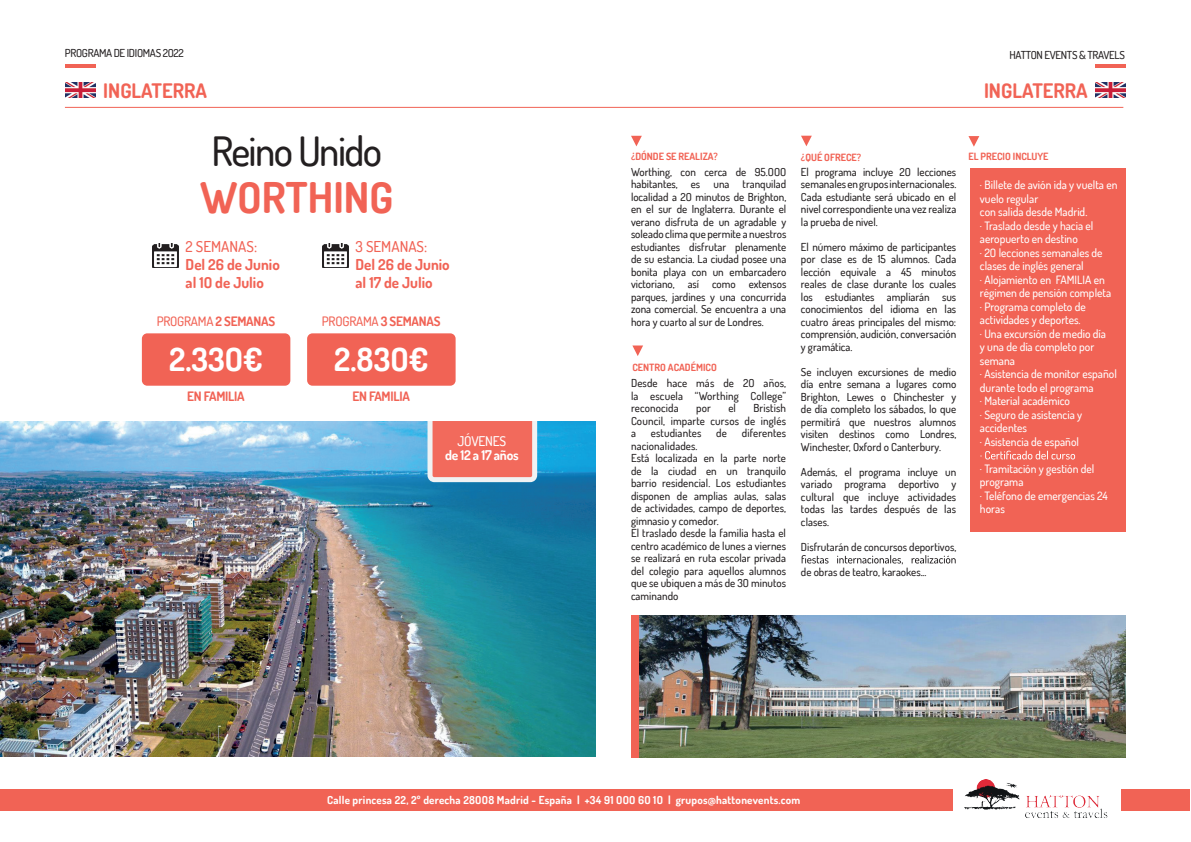
<style>
.page{position:relative;width:1191px;height:842px;background:#fff}
.page>*{position:absolute;margin:0;border:0;box-sizing:border-box;transform-origin:0 0}
.t1{font:700 42.3px "Dosis";color:#f16355}
.t2{font:500 40.4px "Dosis";letter-spacing:-.04em;color:#231f20}
.t3{font:700 32px "Dosis";color:#fff}
.t4{font:700 20px "Dosis";color:#f16355}
.t5{font:700 15px/18px "Dosis";color:#f16355}
.t6{font:700 13.4px/14.5px "Dosis";letter-spacing:-.02em;color:#fff;text-align:center}
.t7{font:500 13px "Dosis";letter-spacing:-.02em;color:#f16355}
.t8{font:700 13px "Dosis";letter-spacing:-.02em;color:#f16355}
.t9{font:500 11.5px/13.5px "Dosis";color:#fff}
.t10{font:500 11px/12.5px "Dosis";letter-spacing:.005em;color:#231f20;text-align:justify}
.t11{font:700 11px "Dosis";letter-spacing:.02em;color:#fff}
.t12{font:500 11px "Dosis";letter-spacing:-.03em;color:#231f20}
.t13{font:700 10px "Dosis";color:#f16355}
.s1{font-weight:500}
.s2{font-weight:700}
</style>
<div class="page">
<img style="left:0;top:421px;width:595px;height:336px">
<img style="left:639px;top:616px;width:486px;height:142px">
<div style="left:631px;top:616px;width:8px;height:142px;background:#f16355"></div>
<div style="left:307px;top:333px;width:148px;height:53px;background:#f16355;border-radius:5px"></div>
<div style="left:142px;top:333px;width:148px;height:53px;background:#f16355;border-radius:5px"></div>
<img style="left:152px;top:244px;width:26px;height:24px">
<img style="left:322px;top:244px;width:26px;height:24px">
<div style="left:970px;top:168px;width:155px;height:363px;background:#f16355"></div>
<svg style="left:980px;top:451px;width:95px;height:8px"></svg>
<svg style="left:632px;top:345px;width:11px;height:11px"></svg>
<svg style="left:801px;top:555px;width:154px;height:9px"></svg>
<svg style="left:631px;top:136px;width:11px;height:10px"></svg>
<svg style="left:801px;top:136px;width:11px;height:10px"></svg>
<svg style="left:968px;top:136px;width:11px;height:11px"></svg>
<hr style="left:65px;top:64px;width:31px;height:3px;background:#f16355">
<hr style="left:65px;top:107px;width:1058px;height:1px;background:#f16355">
<img style="left:65px;top:83px;width:31px;height:15px">
<hr style="left:1095px;top:64px;width:30px;height:3px;background:#f16355">
<img style="left:1095px;top:83px;width:30px;height:15px">
<svg style="left:427px;top:421px;width:110px;height:61px;background:#f08074"></svg>
<div style="left:0;top:790px;width:1190px;height:21px;background:#f16355"></div>
<div style="left:953px;top:765px;width:167px;height:67px;background:#fff"></div>
<img style="left:964px;top:779px;width:143px;height:39px">
<p class="t12" style="left:65px;top:46px;width:120px">PROGRAMA DE IDIOMAS 2O22</p>
<p class="t4" style="left:103px;top:78px;width:105px">INGLATERRA</p>
<p class="t2" style="left:211px;top:125px;width:172px">Reino Unido</p>
<p class="t1" style="left:200px;top:170px;width:195px">WORTHING</p>
<p class="t5" style="left:186px;top:238px;width:96px"><span class="s1">2 SEMANAS:<br></span>Del 26 de Junio al 1O de Julio</p>
<p class="t5" style="left:355px;top:238px;width:96px"><span class="s1">3 SEMANAS:<br></span>Del 26 de Junio al 17 de Julio</p>
<p class="t7" style="left:157px;top:313px;width:120px">PROGRAMA <span class="s2">2 SEMANAS</span></p>
<p class="t7" style="left:322px;top:313px;width:120px">PROGRAMA <span class="s2">3 SEMANAS</span></p>
<p class="t3" style="left:169px;top:338px;width:95px">2.33O€</p>
<p class="t3" style="left:334px;top:338px;width:96px">2.83O€</p>
<p class="t8" style="left:187px;top:388px;width:59px">EN FAMILIA</p>
<p class="t8" style="left:352px;top:388px;width:59px">EN FAMILIA</p>
<p class="t6" style="left:445px;top:433px;width:75px"><span class="s1">JÓVENES<br></span>de 12 a 17 años</p>
<p class="t12" style="left:1009px;top:48px;width:117px">HATTON EVENTS &amp; TRAVELS</p>
<p class="t4" style="left:984px;top:78px;width:105px">INGLATERRA</p>
<p class="t13" style="left:631px;top:150px;width:88px">¿DÓNDE SE REALIZA?</p>
<p class="t13" style="left:801px;top:151px;width:62px">¿QUÉ OFRECE?</p>
<p class="t13" style="left:968px;top:150px;width:82px">EL PRECIO INCLUYE</p>
<p class="t10" style="left:631px;top:165px;width:157px">Worthing, con cerca de 95.OOO habitantes, es una tranquilad localidad a 2O minutos de Brighton, en el sur de Inglaterra. Durante el verano disfruta de un agradable y soleado clima que permite a nuestros estudiantes disfrutar plenamente de su estancia. La ciudad posee una bonita playa con un embarcadero victoriano, así como extensos parques, jardines y una concurrida zona comercial. Se encuentra a una hora y cuarto al sur de Londres.</p>
<p class="t10" style="left:801px;top:165px;width:157px">El programa incluye 2O lecciones semanalesengruposinternacionales.<br>Cada estudiante será ubicado en el nivel correspondiente una vez realiza la prueba de nivel.</p>
<p class="t10" style="left:801px;top:240px;width:157px">El número máximo de participantes por clase es de 15 alumnos. Cada lección equivale a 45 minutos reales de clase durante los cuales los estudiantes ampliarán sus conocimientos del idioma en las cuatro áreas principales del mismo: comprensión, audición, conversación y gramática.</p>
<p class="t10" style="left:801px;top:365px;width:157px">Se incluyen excursiones de medio día entre semana a lugares como Brighton, Lewes o Chinchester y de día completo los sábados, lo que permitirá que nuestros alumnos visiten destinos como Londres, Winchester, Oxford o Canterbury.</p>
<p class="t10" style="left:801px;top:465px;width:157px">Además, el programa incluye un variado programa deportivo y cultural que incluye actividades todas las tardes después de las clases.</p>
<p class="t10" style="left:801px;top:540px;width:157px">Disfrutarán de concursos deportivos,</p>
<p class="t10" style="left:801px;top:565px;width:127px">de obras de teatro, karaokes...</p>
<p class="t13" style="left:632px;top:361px;width:86px">CENTRO ACADÉMICO</p>
<p class="t10" style="left:631px;top:377px;width:157px">Desde hace más de 2O años, la escuela “Worthing College” reconocida</p>
<p class="t10" style="left:631px;top:402px;width:157px;text-indent:122px">Bristish Council, imparte cursos de inglés a</p>
<p class="t10" style="left:696px;top:402px;width:16px">por</p>
<p class="t10" style="left:728px;top:402px;width:9px">el</p>
<p class="t10" style="left:651px;top:427px;width:52px">estudiantes</p>
<p class="t10" style="left:716px;top:427px;width:12px">de</p>
<p class="t10" style="left:742px;top:427px;width:46px">diferentes</p>
<p class="t10" style="left:631px;top:439px;width:157px;text-align:left">nacionalidades.<br>Está localizada en la parte norte de la ciudad en un tranquilo barrio residencial. Los estudiantes disponen de amplias aulas, salas de actividades, campo de deportes, gimnasio y comedor.<br>El traslado desde la familia hasta el centro académico de lunes a viernes se realizará en ruta escolar privada del colegio para aquellos alumnos que se ubiquen a más de 3O minutos caminando</p>
<p class="t9" style="left:980px;top:178px;width:139px">· Billete de avión ida y vuelta en vuelo regular<br>con salida desde Madrid.<br>· Traslado desde y hacia el aeropuerto en destino<br>· 2O lecciones semanales de clases de inglés general<br>· Alojamiento en FAMILIA en régimen de pensión completa<br>· Programa completo de actividades y deportes.<br>· Una excursión de medio día<br>y una de día completo por semana<br>· Asistencia de monitor español durante todo el programa<br>· Material académico<br>· Seguro de asistencia y accidentes<br>· Asistencia de español</p>
<p class="t9" style="left:980px;top:462px;width:129px">· Tramitación y gestión del programa<br>· Teléfono de emergencias 24 horas</p>
<p class="t11" style="left:327px;top:793px;width:475px">Calle princesa 22, 2º derecha 28OO8 Madrid - España | +34 91 OOO 6O 1O | grupos@hattonevents.com</p>
</div>
